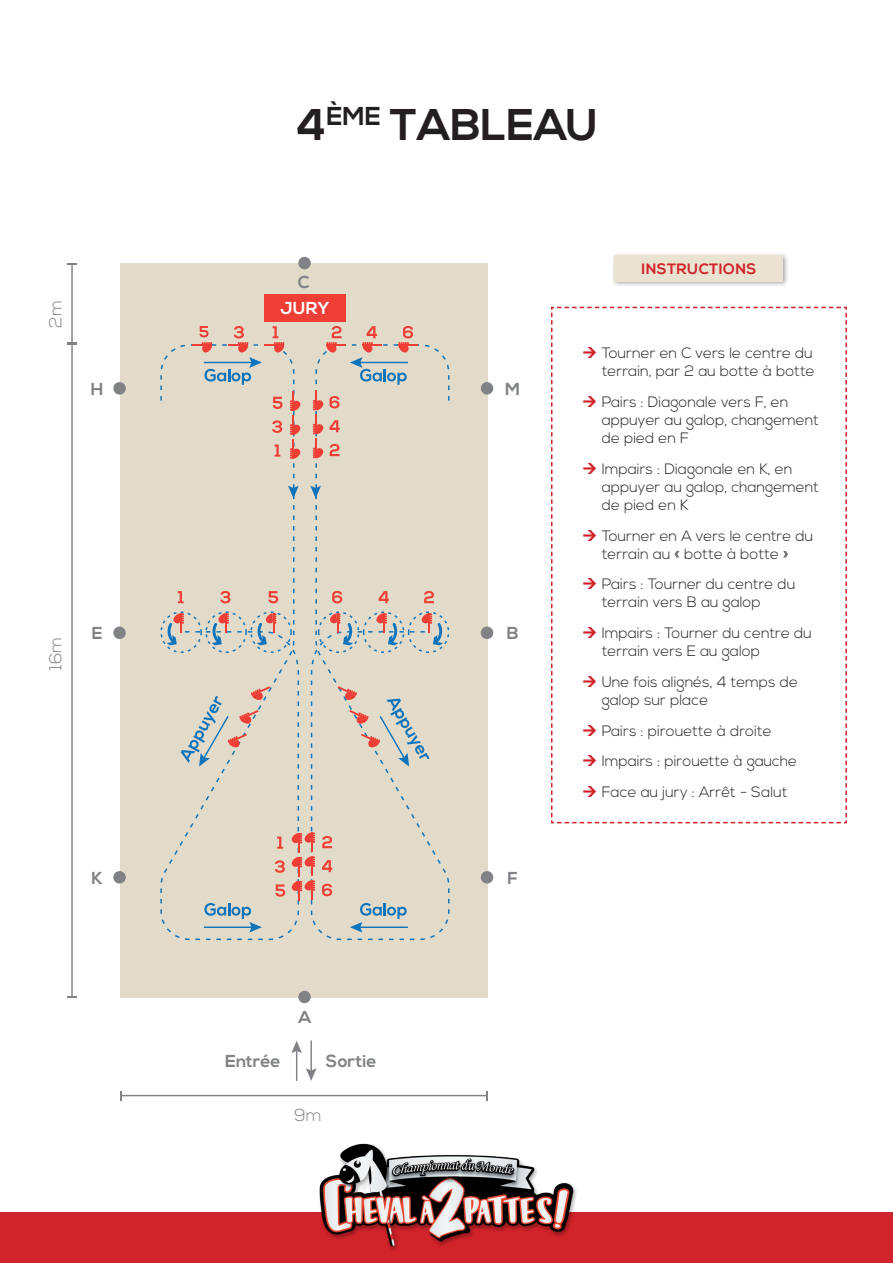
<style>
.page{position:relative;width:893px;height:1263px;background:#fff}
.page>*{position:absolute;margin:0;border:0;box-sizing:border-box;transform-origin:0 0}
.t1{font:700 44.25px "Nexa";color:#231f20}
.t2{font:700 17.25px "Nexa";color:#808285}
.t3{font:300 17.25px "Nexa";color:#808285}
.t4{font:700 17.25px "Nexa";color:#fff}
.t5{font:300 15px/18px "Nexa";color:#231f20}
.t6{font:700 15px "Nexa";letter-spacing:.02em;color:#d1232a}
</style>
<div class="page">
<div style="left:0;top:1212px;width:893px;height:51px;background:#d1232a"></div>
<img style="left:319px;top:1143px;width:258px;height:107px">
<div style="left:120px;top:263px;width:367px;height:734px;background:#e3dbc9"></div>
<hr style="left:121px;top:1095px;width:366px;height:1px;background:#808285">
<hr style="left:71px;top:344px;width:2px;height:653px;background:#808285">
<hr style="left:71px;top:264px;width:2px;height:79px;background:#808285">
<svg style="left:67px;top:342px;width:10px;height:3px"></svg>
<div style="left:264px;top:294px;width:82px;height:27px;background:#ee3e35"></div>
<hr style="left:296px;top:1049px;width:1px;height:32px;background:#808285">
<svg style="left:291px;top:1040px;width:11px;height:13px"></svg>
<hr style="left:310px;top:1040px;width:2px;height:32px;background:#808285">
<svg style="left:306px;top:1068px;width:11px;height:13px"></svg>
<div style="left:298px;top:257px;width:13px;height:12px;background:#808285;border-radius:50%"></div>
<div style="left:298px;top:991px;width:13px;height:12px;background:#808285;border-radius:50%"></div>
<div style="left:113px;top:382px;width:13px;height:13px;background:#808285;border-radius:50%"></div>
<div style="left:481px;top:382px;width:12px;height:13px;background:#808285;border-radius:50%"></div>
<div style="left:113px;top:627px;width:13px;height:12px;background:#808285;border-radius:50%"></div>
<div style="left:481px;top:627px;width:12px;height:12px;background:#808285;border-radius:50%"></div>
<div style="left:113px;top:871px;width:13px;height:12px;background:#808285;border-radius:50%"></div>
<div style="left:481px;top:871px;width:12px;height:12px;background:#808285;border-radius:50%"></div>
<svg style="left:160px;top:343px;width:140px;height:598px"></svg>
<svg style="left:310px;top:344px;width:140px;height:597px"></svg>
<hr style="left:326px;top:344px;width:20px;height:2px;background:#ee3e35">
<hr style="left:398px;top:344px;width:20px;height:2px;background:#ee3e35">
<svg style="left:326px;top:326px;width:16px;height:27px"></svg>
<hr style="left:264px;top:344px;width:20px;height:2px;background:#ee3e35">
<hr style="left:192px;top:344px;width:20px;height:2px;background:#ee3e35">
<svg style="left:273px;top:326px;width:11px;height:27px"></svg>
<svg style="left:275px;top:884px;width:10px;height:13px"></svg>
<hr style="left:298px;top:881px;width:2px;height:20px;background:#ee3e35">
<svg style="left:275px;top:860px;width:10px;height:13px"></svg>
<hr style="left:298px;top:857px;width:2px;height:20px;background:#ee3e35">
<svg style="left:277px;top:837px;width:6px;height:12px"></svg>
<hr style="left:298px;top:833px;width:2px;height:20px;background:#ee3e35">
<svg style="left:322px;top:884px;width:10px;height:12px"></svg>
<hr style="left:311px;top:880px;width:2px;height:20px;background:#ee3e35">
<svg style="left:291px;top:880px;width:24px;height:12px"></svg>
<svg style="left:322px;top:860px;width:10px;height:12px"></svg>
<hr style="left:311px;top:856px;width:2px;height:20px;background:#ee3e35">
<svg style="left:291px;top:856px;width:24px;height:12px"></svg>
<svg style="left:322px;top:836px;width:10px;height:12px"></svg>
<hr style="left:311px;top:832px;width:2px;height:20px;background:#ee3e35">
<svg style="left:291px;top:832px;width:24px;height:12px"></svg>
<svg style="left:330px;top:444px;width:9px;height:12px"></svg>
<hr style="left:315px;top:390px;width:2px;height:20px;background:#ee3e35">
<hr style="left:315px;top:414px;width:2px;height:20px;background:#ee3e35">
<svg style="left:313px;top:420px;width:27px;height:14px"></svg>
<svg style="left:313px;top:396px;width:27px;height:14px"></svg>
<hr style="left:315px;top:438px;width:2px;height:20px;background:#ee3e35">
<svg style="left:313px;top:447px;width:11px;height:11px"></svg>
<svg style="left:275px;top:444px;width:5px;height:13px"></svg>
<hr style="left:292px;top:391px;width:2px;height:20px;background:#ee3e35">
<svg style="left:290px;top:400px;width:11px;height:11px"></svg>
<svg style="left:272px;top:420px;width:10px;height:13px"></svg>
<hr style="left:292px;top:415px;width:2px;height:20px;background:#ee3e35">
<svg style="left:290px;top:424px;width:11px;height:11px"></svg>
<svg style="left:273px;top:397px;width:10px;height:12px"></svg>
<hr style="left:292px;top:439px;width:2px;height:20px;background:#ee3e35">
<svg style="left:290px;top:447px;width:11px;height:12px"></svg>
<svg style="left:288px;top:486px;width:11px;height:12px"></svg>
<svg style="left:310px;top:486px;width:11px;height:12px"></svg>
<svg style="left:204px;top:903px;width:58px;height:29px"></svg>
<svg style="left:181px;top:686px;width:89px;height:80px"></svg>
<svg style="left:338px;top:686px;width:91px;height:80px"></svg>
<hr style="left:358px;top:926px;width:50px;height:2px;background:#1074bc">
<svg style="left:350px;top:903px;width:57px;height:29px"></svg>
<svg style="left:199px;top:326px;width:63px;height:59px"></svg>
<svg style="left:350px;top:326px;width:63px;height:59px"></svg>
<svg style="left:424px;top:591px;width:10px;height:12px"></svg>
<svg style="left:379px;top:591px;width:10px;height:12px"></svg>
<svg style="left:332px;top:591px;width:10px;height:12px"></svg>
<svg style="left:268px;top:591px;width:10px;height:12px"></svg>
<svg style="left:220px;top:591px;width:10px;height:12px"></svg>
<svg style="left:178px;top:591px;width:6px;height:12px"></svg>
<div style="left:160px;top:611px;width:42px;height:42px;border:1px dashed #1074bc;border-radius:50%"></div>
<svg style="left:167px;top:613px;width:17px;height:33px"></svg>
<div style="left:205px;top:611px;width:42px;height:42px;border:1px dashed #1074bc;border-radius:50%"></div>
<svg style="left:212px;top:613px;width:17px;height:33px"></svg>
<div style="left:250px;top:611px;width:42px;height:42px;border:1px dashed #1074bc;border-radius:50%"></div>
<svg style="left:257px;top:613px;width:19px;height:33px"></svg>
<div style="left:408px;top:611px;width:41px;height:42px;border:1px dashed #1074bc;border-radius:50%"></div>
<svg style="left:421px;top:613px;width:22px;height:33px"></svg>
<div style="left:363px;top:611px;width:41px;height:42px;border:1px dashed #1074bc;border-radius:50%"></div>
<svg style="left:376px;top:613px;width:22px;height:33px"></svg>
<div style="left:318px;top:611px;width:41px;height:42px;border:1px dashed #1074bc;border-radius:50%"></div>
<svg style="left:329px;top:613px;width:24px;height:33px"></svg>
<div style="left:612px;top:252px;width:177px;height:36px;background:#231f20;opacity:.4"></div>
<div style="left:615px;top:255px;width:168px;height:26px;background:#eae3d1"></div>
<svg style="left:551px;top:307px;width:296px;height:516px"></svg>
<p class="t3" style="left:46px;top:327px;width:29px;rotate:-90deg">2m</p>
<p class="t2" style="left:91px;top:379px;width:14px">H</p>
<p class="t3" style="left:46px;top:670px;width:35px;rotate:-90deg">16m</p>
<p class="t2" style="left:92px;top:623px;width:12px">E</p>
<p class="t2" style="left:92px;top:868px;width:13px">K</p>
<p class="t1" style="left:296px;top:99px;width:304px">4<sup>ÈME</sup> TABLEAU</p>
<p class="t2" style="left:298px;top:272px;width:13px">C</p>
<p class="t4" style="left:280px;top:298px;width:50px">JURY</p>
<p class="t6" style="left:641px;top:260px;width:116px">INSTRUCTIONS</p>
<p class="t2" style="left:298px;top:1007px;width:14px">A</p>
<p class="t2" style="left:225px;top:1051px;width:57px">Entrée</p>
<p class="t2" style="left:326px;top:1051px;width:52px">Sortie</p>
<p class="t3" style="left:294px;top:1105px;width:29px">9m</p>
<p class="t2" style="left:505px;top:379px;width:16px">M</p>
<p class="t2" style="left:507px;top:623px;width:13px">B</p>
<p class="t2" style="left:507px;top:868px;width:12px">F</p>
<p class="t5" style="left:602px;top:345px;width:215px">Tourner en C vers le centre du terrain, par 2 au botte à botte</p>
<p class="t5" style="left:602px;top:394px;width:219px">Pairs : Diagonale vers F, en appuyer au galop, changement de pied en F</p>
<p class="t5" style="left:602px;top:460px;width:219px">Impairs : Diagonale en K, en appuyer au galop, changement de pied en K</p>
<p class="t5" style="left:602px;top:527px;width:213px">Tourner en A vers le centre du terrain au « botte à botte »</p>
<p class="t5" style="left:602px;top:576px;width:195px">Pairs : Tourner du centre du terrain vers B au galop</p>
<p class="t5" style="left:602px;top:625px;width:212px">Impairs : Tourner du centre du terrain vers E au galop</p>
<p class="t5" style="left:602px;top:673px;width:198px">Une fois alignés, 4 temps de galop sur place</p>
<p class="t5" style="left:602px;top:722px;width:172px">Pairs : pirouette à droite</p>
<p class="t5" style="left:602px;top:753px;width:197px">Impairs : pirouette à gauche</p>
<p class="t5" style="left:602px;top:784px;width:188px">Face au jury : Arrêt - Salut</p>
</div>
